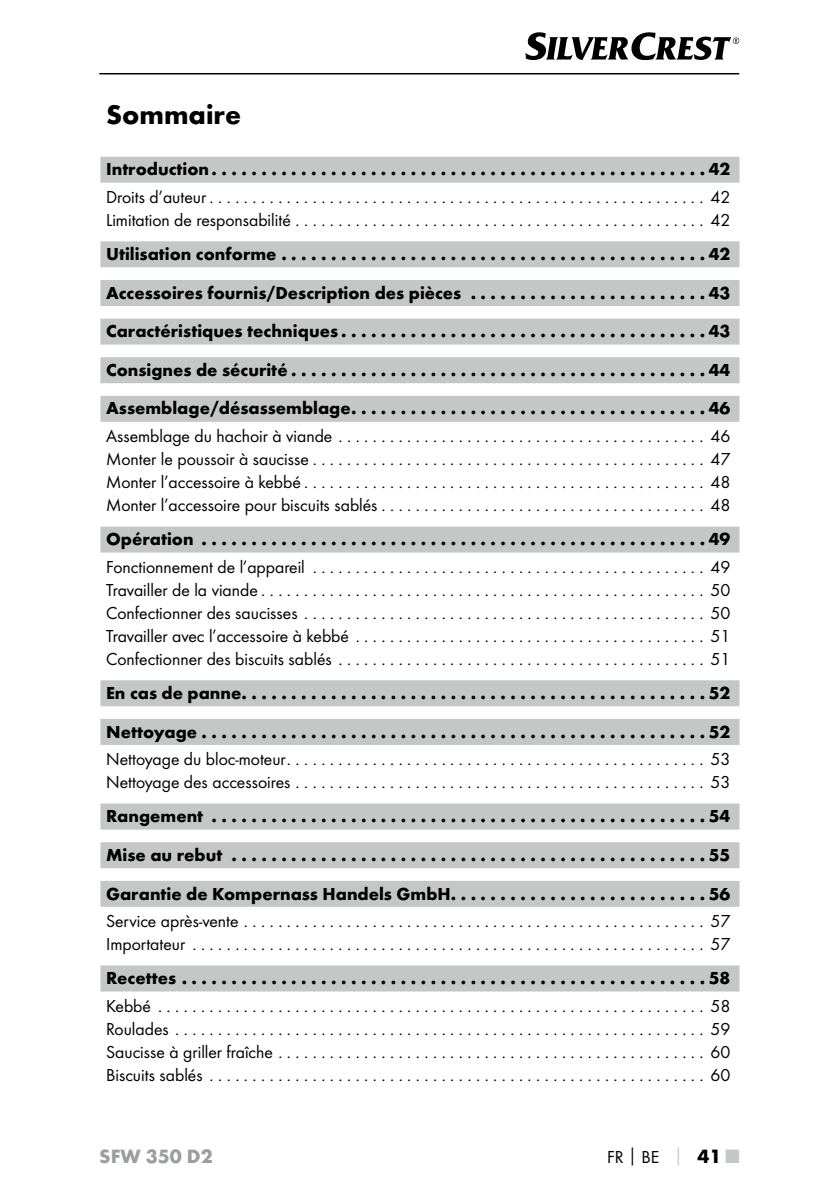
<style>
.page{position:relative;width:840px;height:1191px;background:#fff}
.page>*{position:absolute;margin:0;border:0;box-sizing:border-box;transform-origin:0 0}
.t1{font:700 28px "Futura";color:#000}
.t2{font:700 20px "Futura";color:#9c9d9d}
.t3{font:18px/23px "Futura Boo";color:#000}
.t4{font:700 18px/38.6px "Futura";color:#000;text-align:justify}
.s1{font-family:"Futura";font-weight:700}
.s2{font-family:"Futura";font-weight:700;color:#c5c6c6}
.s3{font-family:"Futura";font-weight:700;font-size:20px}
.s4{font-family:"Futura";font-weight:700;font-size:20px;color:#c5c6c6}
</style>
<div class="page">
<hr style="left:99px;top:73px;width:639px;height:1px;background:#000">
<svg style="left:525px;top:32px;width:213px;height:28px"></svg>
<div style="left:100px;top:157px;width:639px;height:26px;background:#c5c6c6"></div>
<div style="left:100px;top:241px;width:639px;height:26px;background:#c5c6c6"></div>
<div style="left:100px;top:280px;width:639px;height:26px;background:#c5c6c6"></div>
<div style="left:100px;top:318px;width:639px;height:26px;background:#c5c6c6"></div>
<div style="left:100px;top:357px;width:639px;height:26px;background:#c5c6c6"></div>
<div style="left:100px;top:396px;width:639px;height:26px;background:#c5c6c6"></div>
<div style="left:100px;top:526px;width:639px;height:26px;background:#c5c6c6"></div>
<div style="left:100px;top:680px;width:639px;height:26px;background:#c5c6c6"></div>
<div style="left:100px;top:719px;width:639px;height:26px;background:#c5c6c6"></div>
<div style="left:100px;top:803px;width:639px;height:26px;background:#c5c6c6"></div>
<div style="left:100px;top:842px;width:639px;height:26px;background:#c5c6c6"></div>
<div style="left:100px;top:881px;width:639px;height:26px;background:#c5c6c6"></div>
<div style="left:100px;top:965px;width:639px;height:26px;background:#c5c6c6"></div>
<h1 class="t1" style="left:106px;top:97px;width:137px">Sommaire</h1>
<p class="t4" style="left:106px;top:150px;width:625px">Introduction . . . . . . . . . . . . . . . . . . . . . . . . . . . . . . . . . . . . . . . . . . . . . . . . . 42</p>
<p class="t3" style="left:106px;top:185px;width:625px">Droits d’auteur . . . . . . . . . . . . . . . . . . . . . . . . . . . . . . . . . . . . . . . . . . . . . . . . . . . . . . . . . . 42<br>Limitation de responsabilité . . . . . . . . . . . . . . . . . . . . . . . . . . . . . . . . . . . . . . . . . . . . . . . . 42</p>
<p class="t4" style="left:106px;top:234px;width:625px">Utilisation conforme . . . . . . . . . . . . . . . . . . . . . . . . . . . . . . . . . . . . . . . . . . 42<br>Accessoires fournis/Description des pièces . . . . . . . . . . . . . . . . . . . . . . . 43<br>Caractéristiques techniques . . . . . . . . . . . . . . . . . . . . . . . . . . . . . . . . . . . . 43<br>Consignes de sécurité . . . . . . . . . . . . . . . . . . . . . . . . . . . . . . . . . . . . . . . . . 44<br>Assemblage/désassemblage . . . . . . . . . . . . . . . . . . . . . . . . . . . . . . . . . . . 46</p>
<p class="t3" style="left:106px;top:424px;width:625px;text-align:justify">Assemblage du hachoir à viande . . . . . . . . . . . . . . . . . . . . . . . . . . . . . . . . . . . . . . . . . . . 46<br>Monter le poussoir à saucisse . . . . . . . . . . . . . . . . . . . . . . . . . . . . . . . . . . . . . . . . . . . . . . 47<br>Monter l’accessoire à kebbé . . . . . . . . . . . . . . . . . . . . . . . . . . . . . . . . . . . . . . . . . . . . . . . 48<br>Monter l’accessoire pour biscuits sablés . . . . . . . . . . . . . . . . . . . . . . . . . . . . . . . . . . . . . . 48</p>
<p class="t4" style="left:106px;top:519px;width:625px">Opération . . . . . . . . . . . . . . . . . . . . . . . . . . . . . . . . . . . . . . . . . . . . . . . . . . 49</p>
<p class="t3" style="left:106px;top:555px;width:625px;text-align:justify">Fonctionnement de l’appareil . . . . . . . . . . . . . . . . . . . . . . . . . . . . . . . . . . . . . . . . . . . . . . 49<br>Travailler de la viande . . . . . . . . . . . . . . . . . . . . . . . . . . . . . . . . . . . . . . . . . . . . . . . . . . . . 50<br>Confectionner des saucisses . . . . . . . . . . . . . . . . . . . . . . . . . . . . . . . . . . . . . . . . . . . . . . . 50<br>Travailler avec l’accessoire à kebbé . . . . . . . . . . . . . . . . . . . . . . . . . . . . . . . . . . . . . . . . . 51<br>Confectionner des biscuits sablés . . . . . . . . . . . . . . . . . . . . . . . . . . . . . . . . . . . . . . . . . . . 51</p>
<p class="t4" style="left:106px;top:673px;width:625px">En cas de panne . . . . . . . . . . . . . . . . . . . . . . . . . . . . . . . . . . . . . . . . . . . . . . 52<br>Nettoyage . . . . . . . . . . . . . . . . . . . . . . . . . . . . . . . . . . . . . . . . . . . . . . . . . . 52</p>
<p class="t3" style="left:106px;top:747px;width:625px">Nettoyage du bloc-moteur . . . . . . . . . . . . . . . . . . . . . . . . . . . . . . . . . . . . . . . . . . . . . . . . . 53<br>Nettoyage des accessoires . . . . . . . . . . . . . . . . . . . . . . . . . . . . . . . . . . . . . . . . . . . . . . . . 53</p>
<p class="t4" style="left:106px;top:796px;width:625px">Rangement . . . . . . . . . . . . . . . . . . . . . . . . . . . . . . . . . . . . . . . . . . . . . . . . . 54<br>Mise au rebut . . . . . . . . . . . . . . . . . . . . . . . . . . . . . . . . . . . . . . . . . . . . . . . 55<br>Garantie de Kompernass -Handels -GmbH. . . . . . . . . . . . . . . . . . . . . . . . . . 56</p>
<p class="t3" style="left:106px;top:909px;width:625px">Service après-vente . . . . . . . . . . . . . . . . . . . . . . . . . . . . . . . . . . . . . . . . . . . . . . . . . . . . . . 57<br>Importateur . . . . . . . . . . . . . . . . . . . . . . . . . . . . . . . . . . . . . . . . . . . . . . . . . . . . . . . . . . . . 57</p>
<p class="t4" style="left:106px;top:958px;width:625px">Recettes . . . . . . . . . . . . . . . . . . . . . . . . . . . . . . . . . . . . . . . . . . . . . . . . . . . . 58</p>
<p class="t3" style="left:106px;top:994px;width:625px;text-align:justify">Kebbé . . . . . . . . . . . . . . . . . . . . . . . . . . . . . . . . . . . . . . . . . . . . . . . . . . . . . . . . . . . . . . . . 58<br>Roulades . . . . . . . . . . . . . . . . . . . . . . . . . . . . . . . . . . . . . . . . . . . . . . . . . . . . . . . . . . . . . . 59<br>Saucisse à griller fraîche . . . . . . . . . . . . . . . . . . . . . . . . . . . . . . . . . . . . . . . . . . . . . . . . . . 60<br>Biscuits sablés . . . . . . . . . . . . . . . . . . . . . . . . . . . . . . . . . . . . . . . . . . . . . . . . . . . . . . . . . . 60</p>
<p class="t2" style="left:99px;top:1143px;width:115px">SFW 350 D2</p>
<p class="t3" style="left:606px;top:1145px;width:133px">FR<span class="s1">│</span>BE <span class="s2">│</span> <span class="s3">41</span> <span class="s4">■</span></p>
</div>
